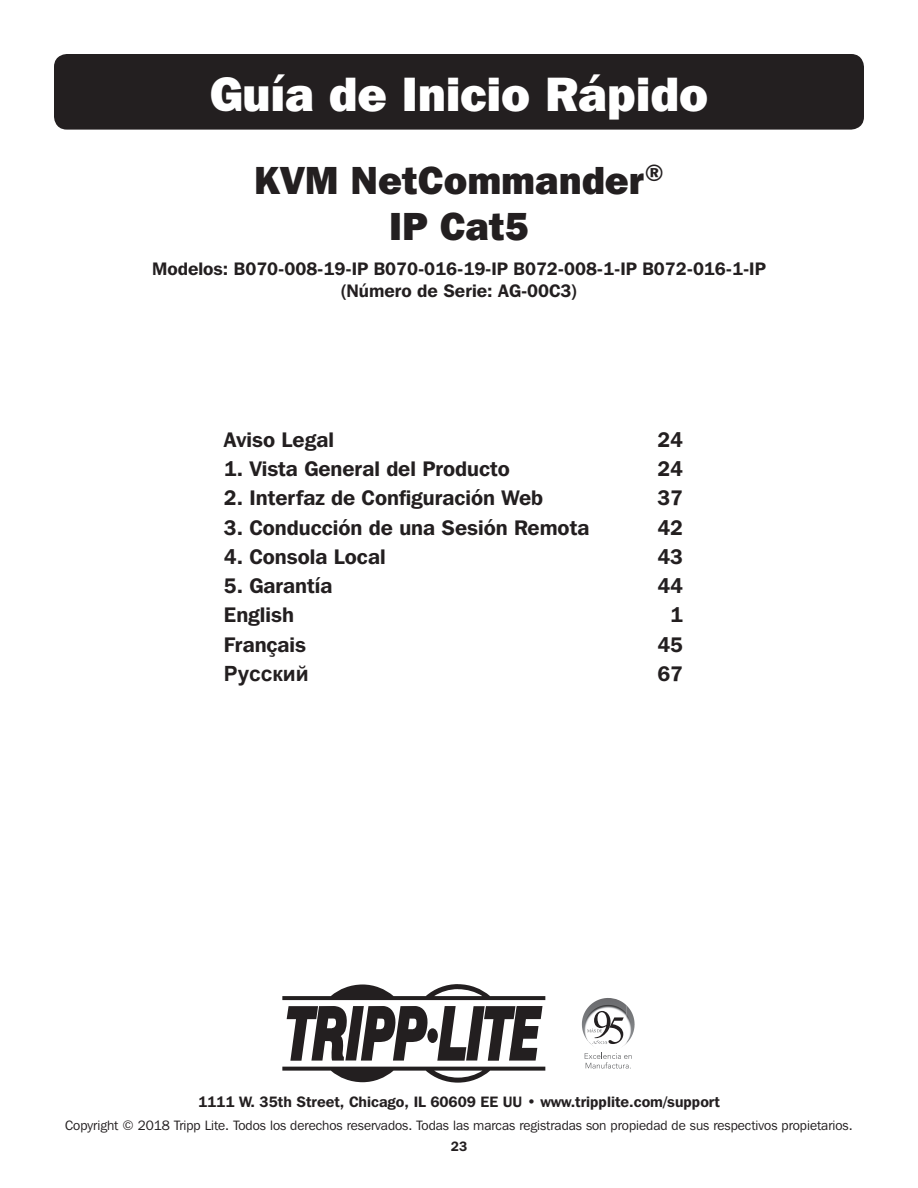
<style>
.page{position:relative;width:918px;height:1188px;background:#fff}
.page>*{position:absolute;margin:0;border:0;box-sizing:border-box;transform-origin:0 0}
.t1{font:800 48px "Franklin Gothic IT Cby BT";color:#fff}
.t2{font:800 39px/46.8px "Franklin Gothic IT Cby BT";color:#231f20;text-align:center}
.t3{font:600 21px "Franklin Gothic IT Cby BT";color:#231f20}
.t4{font:700 21px "Arial";color:#231f20}
.t5{font:600 18px/21.6px "Franklin Gothic IT Cby BT";color:#231f20;text-align:center}
.t6{font:600 15px "Franklin Gothic IT Cby BT";color:#231f20}
.t7{font:13.5px "Franklin Gothic IT Cby BT";color:#231f20}
.t8{font:600 13.5px "Franklin Gothic IT Cby BT";color:#231f20}
</style>
<div class="page">
<div style="left:54px;top:54px;width:810px;height:76px;background:#231f20;border-radius:13px"></div>
<div style="left:427px;top:1028px;width:11px;height:15px;background:#231f20;border-radius:50%"></div>
<svg style="left:287px;top:1006px;width:141px;height:55px"></svg>
<svg style="left:437px;top:1006px;width:106px;height:55px"></svg>
<svg style="left:282px;top:984px;width:263px;height:16px"></svg>
<svg style="left:282px;top:1067px;width:263px;height:16px"></svg>
<img style="left:585px;top:998px;width:22px;height:14px">
<img style="left:626px;top:1009px;width:9px;height:34px">
<svg style="left:585px;top:1053px;width:47px;height:16px"></svg>
<svg style="left:587px;top:1011px;width:37px;height:33px"></svg>
<p class="t1" style="left:210px;top:64px;width:500px">Guía de Inicio Rápido</p>
<p class="t2" style="left:254px;top:155px;width:411px">KVM NetCommander<sup>®<br></sup>IP Cat5</p>
<p class="t5" style="left:152px;top:258px;width:615px">Modelos: B070-008-19-IP B070-016-19-IP B072-008-1-IP B072-016-1-IP (Número de Serie: AG-00C3)</p>
<p class="t3" style="left:224px;top:426px;width:112px">Aviso Legal</p>
<p class="t3" style="left:657px;top:426px;width:27px">24</p>
<p class="t3" style="left:224px;top:455px;width:288px">1. Vista General del Producto</p>
<p class="t3" style="left:657px;top:455px;width:27px">24</p>
<p class="t3" style="left:224px;top:485px;width:321px">2. Interfaz de Configuración Web</p>
<p class="t3" style="left:657px;top:485px;width:27px">37</p>
<p class="t3" style="left:224px;top:514px;width:367px">3. Conducción de una Sesión Remota</p>
<p class="t3" style="left:657px;top:514px;width:27px">42</p>
<p class="t3" style="left:224px;top:543px;width:163px">4. Consola Local</p>
<p class="t3" style="left:657px;top:543px;width:27px">43</p>
<p class="t3" style="left:224px;top:572px;width:110px">5. Garantía</p>
<p class="t3" style="left:657px;top:572px;width:27px">44</p>
<p class="t3" style="left:224px;top:602px;width:72px">English</p>
<p class="t3" style="left:670px;top:602px;width:14px">1</p>
<p class="t3" style="left:224px;top:631px;width:84px">Français</p>
<p class="t3" style="left:657px;top:631px;width:27px">45</p>
<p class="t4" style="left:224px;top:659px;width:86px">Русский</p>
<p class="t3" style="left:657px;top:660px;width:27px">67</p>
<p class="t6" style="left:198px;top:1093px;width:523px">1111 W. 35th Street, Chicago, IL 60609 EE UU • www.tripplite.com/support</p>
<p class="t7" style="left:65px;top:1117px;width:789px">Copyright © 2018 Tripp Lite. Todos los derechos reservados. Todas las marcas registradas son propiedad de sus respectivos propietarios.</p>
<p class="t8" style="left:451px;top:1138px;width:18px">23</p>
</div>
